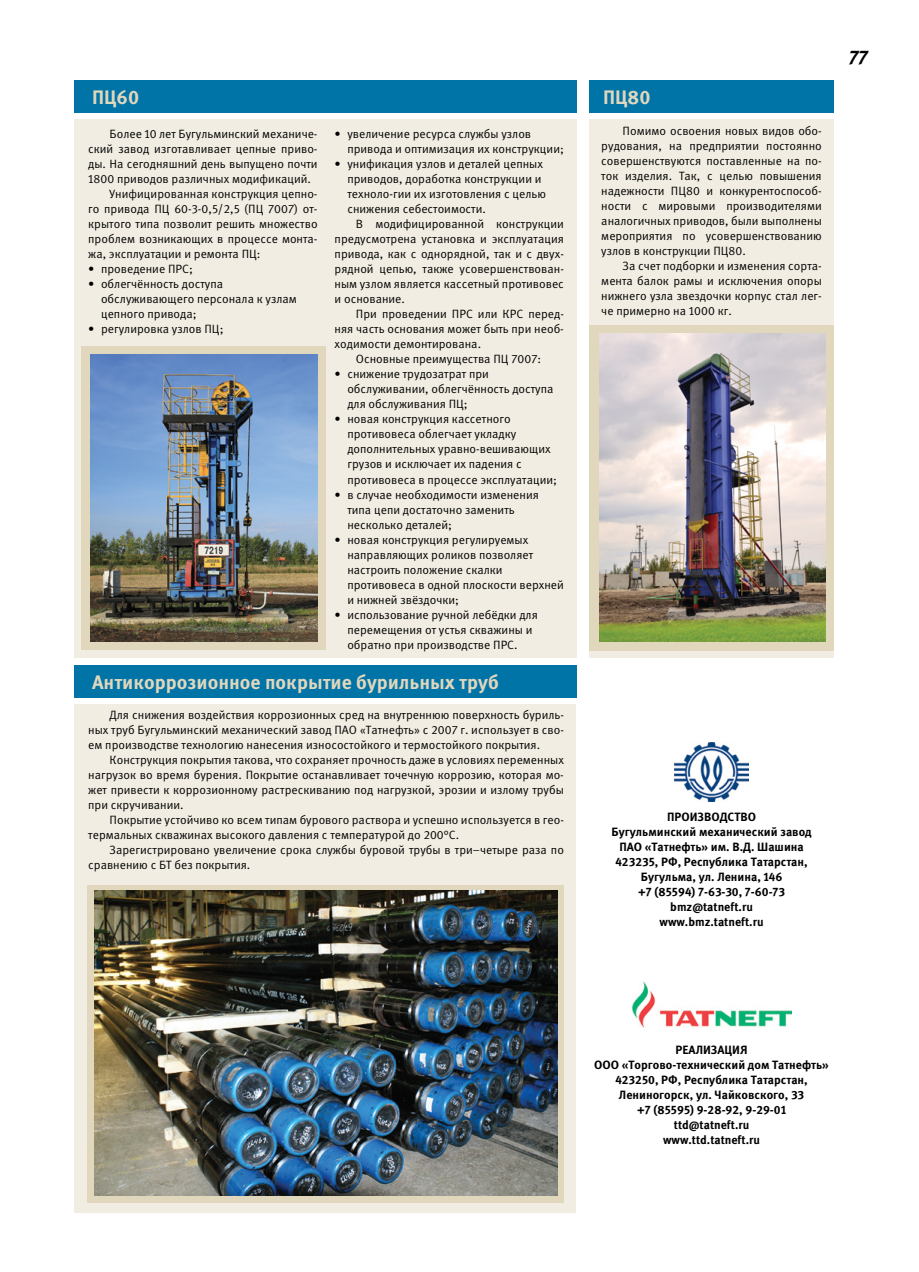
<style>
.page{position:relative;width:919px;height:1272px;background:#fff}
.page>*{position:absolute;margin:0;border:0;box-sizing:border-box;transform-origin:0 0}
.t1{font:700 19.5px "Meta Pro";color:#e1d7bc}
.t2{font:italic 700 19.5px "Meta Pro";color:#000}
.t3{font:12px/15px "Meta Pro";color:#000}
.t4{font:700 12px "Meta Pro";color:#000}
</style>
<div class="page">
<div style="left:589px;top:119px;width:244px;height:538px;background:#f1ede2"></div>
<div style="left:589px;top:325px;width:244px;height:325px;background:#e1d7bc"></div>
<img style="left:599px;top:333px;width:226px;height:308px">
<div style="left:74px;top:703px;width:502px;height:509px;background:#f1ede2"></div>
<div style="left:74px;top:665px;width:502px;height:32px;background:#0073a7"></div>
<div style="left:87px;top:884px;width:477px;height:318px;background:#e1d7bc"></div>
<img style="left:94px;top:890px;width:463px;height:305px">
<img style="left:632px;top:981px;width:159px;height:46px">
<img style="left:674px;top:742px;width:74px;height:59px">
<div style="left:589px;top:81px;width:244px;height:32px;background:#0073a7"></div>
<div style="left:74px;top:120px;width:502px;height:537px;background:#f1ede2"></div>
<div style="left:74px;top:81px;width:502px;height:32px;background:#0073a7"></div>
<div style="left:81px;top:346px;width:245px;height:303px;background:#e1d7bc"></div>
<img style="left:90px;top:355px;width:227px;height:286px">
<h1 class="t1" style="left:92px;top:85px;width:48px">ПЦ60</h1>
<p class="t3" style="left:109px;top:127px;width:209px">Более 10 лет Бугульминский механиче-</p>
<p class="t3" style="left:88px;top:142px;width:231px">ский завод изготавливает цепные приво-</p>
<p class="t3" style="left:88px;top:157px;width:231px">ды. На сегодняшний день выпущено почти</p>
<p class="t3" style="left:88px;top:172px;width:224px">1800 приводов различных модификаций.</p>
<p class="t3" style="left:109px;top:187px;width:209px">Унифицированная конструкция цепно-</p>
<p class="t3" style="left:88px;top:202px;width:231px">го привода ПЦ 60-3-0,5/2,5 (ПЦ 7007) от-</p>
<p class="t3" style="left:88px;top:217px;width:231px">крытого типа позволит решить множество</p>
<p class="t3" style="left:88px;top:232px;width:231px">проблем возникающих в процессе монта-</p>
<p class="t3" style="left:88px;top:247px;width:174px">жа, эксплуатации и ремонта ПЦ:</p>
<p class="t3" style="left:88px;top:262px;width:106px">• проведение ПРС;</p>
<p class="t3" style="left:101px;top:277px;width:197px;text-indent:-13px">• облегчённость доступа обслуживающего персонала к узлам цепного привода;</p>
<p class="t3" style="left:88px;top:322px;width:137px">• регулировка узлов ПЦ;</p>
<p class="t3" style="left:347px;top:127px;width:218px;text-indent:-13px">• увеличение ресурса службы узлов привода и оптимизация их конструкции;</p>
<p class="t3" style="left:347px;top:157px;width:200px;text-indent:-13px">• унификация узлов и деталей цепных приводов, доработка конструкции и техноло-гии их изготовления с целью снижения себестоимости.</p>
<p class="t3" style="left:334px;top:217px;width:231px;text-align:justify;text-indent:21px">В модифицированной конструкции предусмотрена установка и эксплуатация привода, как с однорядной, так и с двух&shy;рядной цепью, также усовершенствован&shy;ным узлом является кассетный противовес и основание.</p>
<p class="t3" style="left:356px;top:307px;width:209px">При проведении ПРС или КРС перед-</p>
<p class="t3" style="left:334px;top:322px;width:231px">няя часть основания может быть при необ-</p>
<p class="t3" style="left:334px;top:337px;width:148px">ходимости демонтирована.</p>
<p class="t3" style="left:356px;top:352px;width:187px">Основные преимущества ПЦ 7007:</p>
<p class="t3" style="left:347px;top:367px;width:208px;text-indent:-13px">• снижение трудозатрат при обслуживании, облегчённость доступа для обслуживания ПЦ;</p>
<p class="t3" style="left:347px;top:412px;width:211px;text-indent:-13px">• новая конструкция кассетного противовеса облегчает укладку дополнительных уравно-вешивающих грузов и исключает их падения с противовеса в процессе эксплуатации;</p>
<p class="t3" style="left:347px;top:487px;width:193px;text-indent:-13px">• в случае необходимости изменения типа цепи достаточно заменить несколько деталей;</p>
<p class="t3" style="left:347px;top:532px;width:218px;text-indent:-13px">• новая конструкция регулируемых направляющих роликов позволяет настроить положение скалки противовеса в одной плоскости верхней и нижней звёздочки;</p>
<p class="t3" style="left:347px;top:607px;width:192px;text-indent:-13px">• использование ручной лебёдки для перемещения от устья скважины и обратно при производстве ПРС.</p>
<h1 class="t1" style="left:92px;top:669px;width:408px">Антикоррозионное покрытие бурильных труб</h1>
<p class="t3" style="left:88px;top:708px;width:477px;text-align:justify;text-indent:21px">Для снижения воздействия коррозионных сред на внутреннюю поверхность буриль&shy;ных труб Бугульминский механический завод ПАО «Татнефть» с 2007 г. использует в сво&shy;ем производстве технологию нанесения износостойкого и термостойкого покрытия.</p>
<p class="t3" style="left:88px;top:753px;width:477px;text-align:justify;text-indent:21px">Конструкция покрытия такова, что сохраняет прочность даже в условиях переменных нагрузок во время бурения. Покрытие останавливает точечную коррозию, которая мо&shy;жет привести к коррозионному растрескиванию под нагрузкой, эрозии и излому трубы при скручивании.</p>
<p class="t3" style="left:88px;top:813px;width:477px;text-indent:21px">Покрытие устойчиво ко всем типам бурового раствора и успешно используется в гео&shy;термальных скважинах высокого давления с температурой до 200°С.</p>
<p class="t3" style="left:88px;top:843px;width:477px;text-indent:21px">Зарегистрировано увеличение срока службы буровой трубы в три–четыре раза по сравнению с БТ без покрытия.</p>
<h1 class="t1" style="left:603px;top:85px;width:49px">ПЦ80</h1>
<p class="t3" style="left:601px;top:123px;width:222px;text-align:justify;text-indent:21px">Помимо освоения новых видов обо&shy;рудования, на предприятии постоянно совершенствуются поставленные на по&shy;ток изделия. Так, с целью повышения надежности ПЦ80 и конкурентоспособ&shy;ности с мировыми производителями аналогичных приводов, были выполнены мероприятия по усовершенствованию узлов в конструкции ПЦ80.</p>
<p class="t3" style="left:601px;top:258px;width:222px;text-align:justify;text-indent:21px">За счет подборки и изменения сорта&shy;мента балок рамы и исключения опоры нижнего узла звездочки корпус стал лег&shy;че примерно на 1000 кг.</p>
<h1 class="t2" style="left:849px;top:45px;width:20px">77</h1>
<p class="t4" style="left:667px;top:809px;width:16px">Производство</p>
<p class="t4" style="left:611px;top:824px;width:202px">Бугульминский механический завод</p>
<p class="t4" style="left:619px;top:839px;width:186px">ПАО «Татнефть» им. В.Д. Шашина</p>
<p class="t4" style="left:615px;top:854px;width:194px">423235, РФ, Республика Татарстан,</p>
<p class="t4" style="left:640px;top:869px;width:143px">Бугульма, ул. Ленина, 146</p>
<p class="t4" style="left:638px;top:884px;width:148px">+7 (85594) 7-63-30, 7-60-73</p>
<p class="t4" style="left:670px;top:899px;width:84px">bmz@tatneft.ru</p>
<p class="t4" style="left:659px;top:914px;width:105px">www.bmz.tatneft.ru</p>
<p class="t4" style="left:675px;top:1042px;width:15px">Реализация</p>
<p class="t4" style="left:594px;top:1057px;width:236px">ООО «Торгово-технический дом Татнефть»</p>
<p class="t4" style="left:615px;top:1072px;width:194px">423250, РФ, Республика Татарстан,</p>
<p class="t4" style="left:619px;top:1087px;width:187px">Лениногорск, ул. Чайковского, 33</p>
<p class="t4" style="left:637px;top:1102px;width:150px">+7 (85595) 9-28-92, 9-29-01</p>
<p class="t4" style="left:673px;top:1117px;width:77px">ttd@tatneft.ru</p>
<p class="t4" style="left:663px;top:1132px;width:98px">www.ttd.tatneft.ru</p>
</div>
